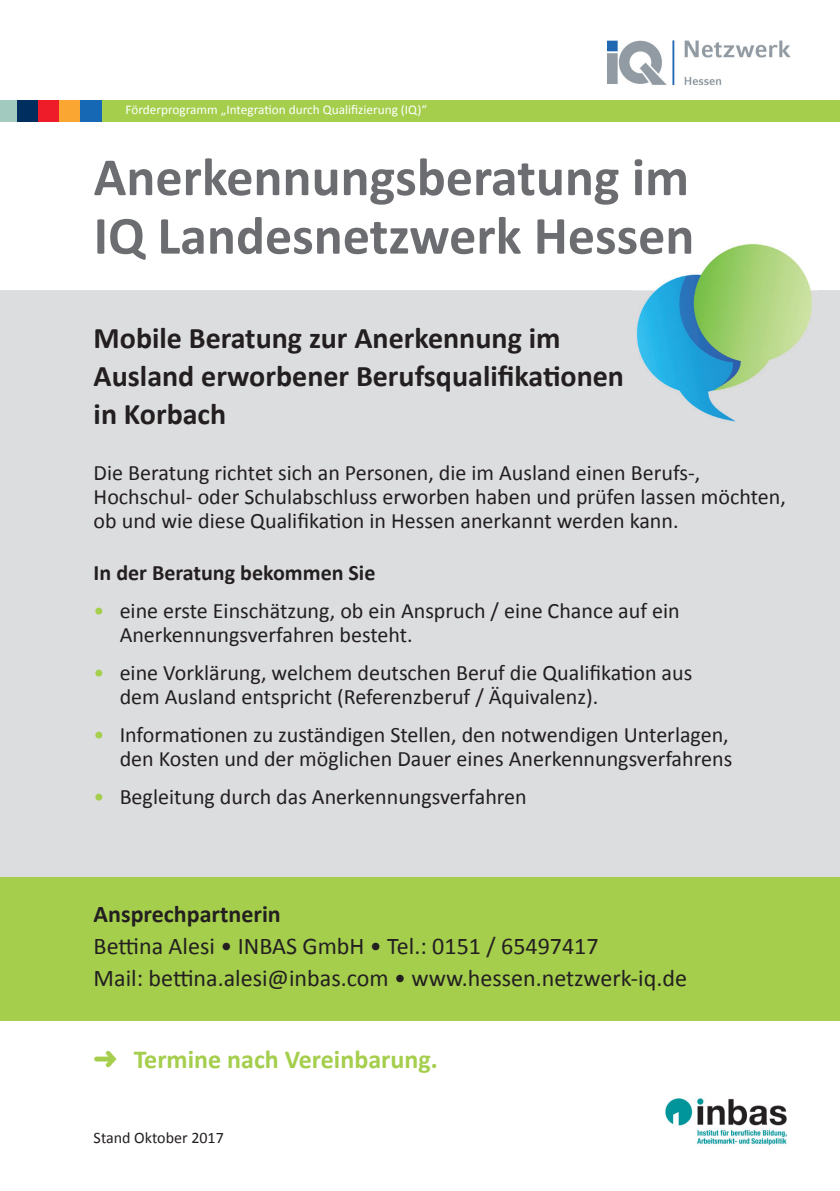
<style>
.page{position:relative;width:840px;height:1191px;background:#fff}
.page>*{position:absolute;margin:0;border:0;box-sizing:border-box;transform-origin:0 0}
.t1{font:700 54px/58.6px "Calibri";color:#6c6d70}
.t2{font:700 30px/38px "Calibri";color:#231f20}
.t3{font:700 26px "Calibri";color:#a4ce4c}
.t4{font:24px/32px "Calibri";color:#231f20}
.t5{font:700 24px "Calibri";color:#231f20}
.t6{font:22px/24px "Calibri";color:#231f20}
.t7{font:700 22px "Calibri";color:#231f20}
.t8{font:16px "Calibri";color:#231f20}
.t9{font:13.2px "Calibri";color:#fff}
.s1{color:#a4ce4c}
</style>
<div class="page">
<img style="left:607px;top:40px;width:184px;height:45px">
<div style="left:0;top:100px;width:839px;height:21px;background:#a4ce4c"></div>
<div style="left:0;top:100px;width:18px;height:21px;background:#a2cabf"></div>
<div style="left:17px;top:100px;width:21px;height:21px;background:#002e5e"></div>
<div style="left:38px;top:100px;width:22px;height:21px;background:#ee1c28"></div>
<div style="left:59px;top:100px;width:22px;height:21px;background:#faa633"></div>
<div style="left:81px;top:100px;width:21px;height:21px;background:#1768b4"></div>
<div style="left:0;top:291px;width:839px;height:671px;background:#dcdddf"></div>
<img style="left:633px;top:244px;width:183px;height:178px">
<div style="left:0;top:877px;width:839px;height:143px;background:#a4ce4c"></div>
<img style="left:665px;top:1098px;width:122px;height:48px">
<p class="t9" style="left:125px;top:102px;width:303px">Förderprogramm „Integration durch Qualifizierung (IQ)“</p>
<h1 class="t1" style="left:94px;top:148px;width:602px">Anerkennungsberatung im<br>IQ Landesnetzwerk Hessen</h1>
<h2 class="t2" style="left:94px;top:319px;width:531px">Mobile Beratung zur Anerkennung im<br>Ausland erworbener Berufsqualifikationen in Korbach</h2>
<p class="t6" style="left:94px;top:459px;width:693px">Die Beratung richtet sich an Personen, die im Ausland einen Berufs-,<br>Hochschul- oder Schulabschluss erworben haben und prüfen lassen möchten, ob und wie diese Qualifikation in Hessen anerkannt werden kann.</p>
<p class="t7" style="left:94px;top:558px;width:283px">In der Beratung bekommen Sie</p>
<p class="t6" style="left:120px;top:597px;width:561px;text-indent:-26px"><span class="s1">•</span> eine erste Einschätzung, ob ein Anspruch / eine Chance auf ein<br>Anerkennungsverfahren besteht.</p>
<p class="t6" style="left:120px;top:659px;width:574px;text-indent:-26px"><span class="s1">•</span> eine Vorklärung, welchem deutschen Beruf die Qualifikation aus dem Ausland entspricht (Referenzberuf / Äquivalenz).</p>
<p class="t6" style="left:94px;top:721px;width:639px;text-align:right"><span class="s1">•</span> Informationen zu zuständigen Stellen, den notwendigen Unterlagen, den Kosten und der möglichen Dauer eines Anerkennungsverfahrens</p>
<p class="t6" style="left:94px;top:783px;width:434px"><span class="s1">•</span> Begleitung durch das Anerkennungsverfahren</p>
<p class="t5" style="left:94px;top:898px;width:188px">Ansprechpartnerin</p>
<p class="t4" style="left:94px;top:928px;width:594px">Bettina Alesi • INBAS GmbH • Tel.: 0151 / 65497417<br>Mail: bettina.alesi@inbas.com • www.hessen.netzwerk-iq.de</p>
<p class="t3" style="left:94px;top:1042px;width:345px">➜ Termine nach Vereinbarung.</p>
<p class="t8" style="left:94px;top:1127px;width:132px">Stand Oktober 2017</p>
</div>
